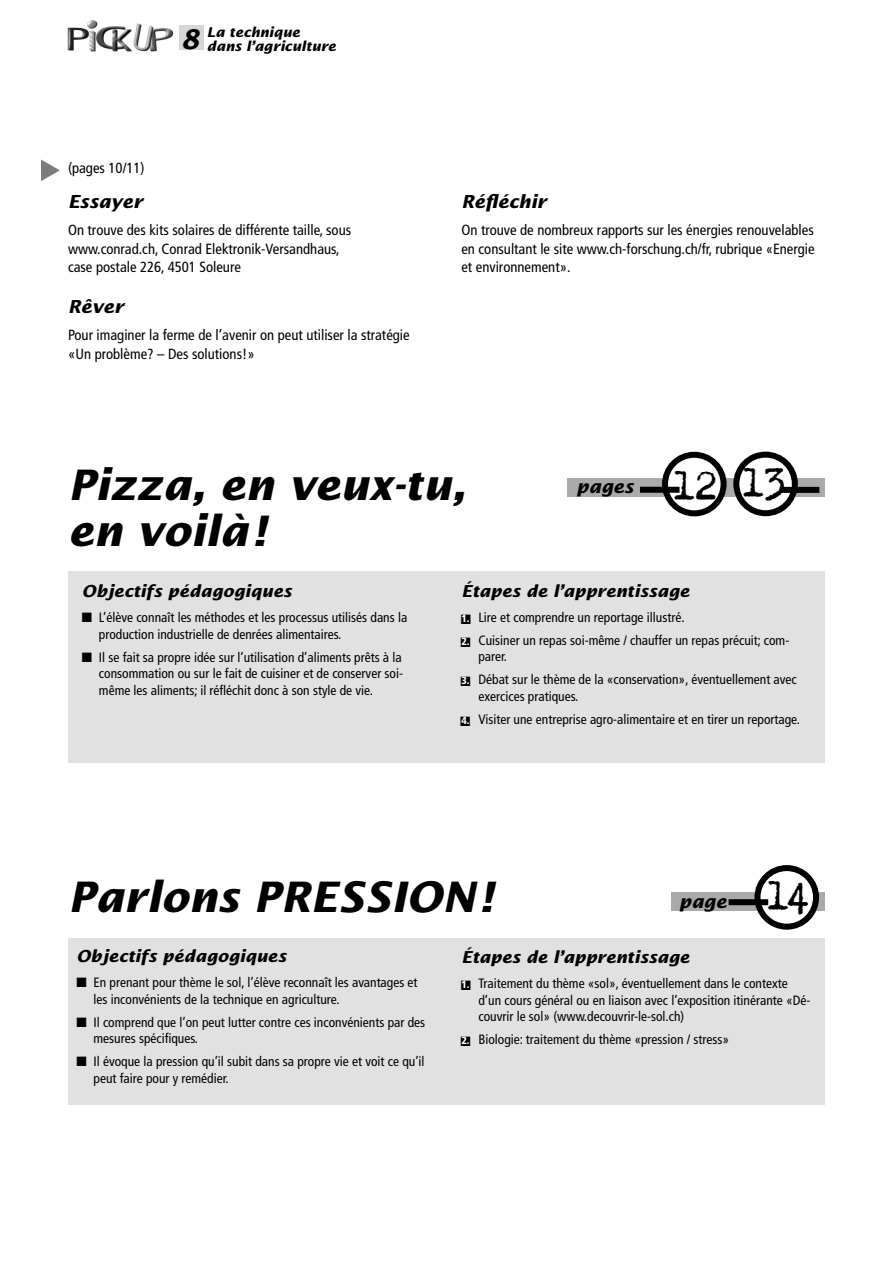
<style>
.page{position:relative;width:893px;height:1263px;background:#fff}
.page>*{position:absolute;margin:0;border:0;box-sizing:border-box;transform-origin:0 0}
.t1{font:48px "Trixie";color:#000}
.t2{font:italic 700 42px "Lucida Sans";color:#000}
.t3{font:italic 700 18px "Lucida Sans";color:#000}
.t4{font:italic 700 16.5px "Lucida Sans";color:#000}
.t5{font:condensed 14.7px/18.8px "Frutiger";color:#000}
.t6{font:condensed 13.5px/16.5px "Frutiger";color:#000}
.t7{font:italic 700 13.5px/14px "Lucida Sans";color:#000}
.s1{font-size:27px}
.s2{font-weight:900;font-size:10.5px;color:#fff}
</style>
<div class="page">
<img style="left:67px;top:20px;width:107px;height:32px">
<div style="left:179px;top:26px;width:24px;height:24px;background:#d6d6d6"></div>
<div style="left:68px;top:938px;width:757px;height:167px;background:#e1e1e1"></div>
<div style="left:672px;top:892px;width:153px;height:19px;background:#aaa"></div>
<div style="left:757px;top:868px;width:59px;height:59px;background:#fff;border-radius:50%"></div>
<div style="left:754px;top:865px;width:65px;height:65px;border:6px solid #000;border-radius:50%"></div>
<div style="left:729px;top:899px;width:39px;height:6px;background:#000"></div>
<div style="left:568px;top:478px;width:257px;height:18px;background:#aaa"></div>
<div style="left:736px;top:455px;width:59px;height:58px;background:#fff;border-radius:50%"></div>
<div style="left:733px;top:452px;width:65px;height:64px;border:6px solid #000;border-radius:50%"></div>
<div style="left:780px;top:487px;width:39px;height:6px;background:#000"></div>
<div style="left:665px;top:455px;width:59px;height:58px;background:#fff;border-radius:50%"></div>
<div style="left:662px;top:452px;width:65px;height:64px;border:6px solid #000;border-radius:50%"></div>
<div style="left:640px;top:487px;width:39px;height:6px;background:#000"></div>
<div style="left:68px;top:571px;width:757px;height:191px;background:#e1e1e1"></div>
<svg style="left:41px;top:159px;width:19px;height:22px"></svg>
<p class="t7" style="left:207px;top:25px;width:131px;text-indent:-27px"><span class="s1">8</span> La technique dans l’agriculture</p>
<p class="t5" style="left:68px;top:159px;width:78px">(pages 10/11)</p>
<p class="t3" style="left:68px;top:190px;width:76px">Essayer</p>
<p class="t5" style="left:68px;top:221px;width:285px">On trouve des kits solaires de différente taille, sous www.conrad.ch, Conrad Elektronik-Versandhaus, case postale 226, 4501 Soleure</p>
<p class="t3" style="left:68px;top:296px;width:57px">Rêver</p>
<p class="t5" style="left:68px;top:326px;width:343px">Pour imaginer la ferme de l’avenir on peut utiliser la stratégie «Un problème? – Des solutions!»</p>
<p class="t3" style="left:461px;top:190px;width:87px">Réfléchir</p>
<p class="t5" style="left:461px;top:221px;width:355px;text-align:justify">On trouve de nombreux rapports sur les énergies renouvelables en consultant le site www.ch-forschung.ch/fr, rubrique «Energie et environnement».</p>
<p class="t2" style="left:68px;top:459px;width:399px">Pizza, en veux-tu,</p>
<p class="t2" style="left:68px;top:506px;width:200px">en voilà!</p>
<p class="t3" style="left:576px;top:476px;width:59px">pages</p>
<p class="t1" style="left:670px;top:451px;width:120px">12 13</p>
<p class="t4" style="left:82px;top:581px;width:211px">Objectifs pédagogiques</p>
<p class="t6" style="left:99px;top:610px;width:310px">L’élève connaît les méthodes et les processus utilisés dans la production industrielle de denrées alimentaires.</p>
<p class="t6" style="left:99px;top:649px;width:306px;text-align:justify">Il se fait sa propre idée sur l’utilisation d’aliments prêts à la consommation ou sur le fait de cuisiner et de conserver soi&shy;même les aliments; il réfléchit donc à son style de vie.</p>
<p class="t4" style="left:461px;top:581px;width:230px">Étapes de l’apprentissage</p>
<p class="t6" style="left:461px;top:609px;width:225px"><span class="s2">1.</span> Lire et comprendre un reportage illustré.</p>
<p class="t6" style="left:478px;top:632px;width:312px;text-indent:-17px"><span class="s2">2.</span> Cuisiner un repas soi-même / chauffer un repas précuit; com&shy;parer.</p>
<p class="t6" style="left:478px;top:671px;width:320px;text-indent:-17px"><span class="s2">3.</span> Débat sur le thème de la «conservation», éventuellement avec exercices pratiques.</p>
<p class="t6" style="left:461px;top:711px;width:340px"><span class="s2">4.</span> Visiter une entreprise agro-alimentaire et en tirer un reportage.</p>
<p class="t2" style="left:68px;top:871px;width:427px">Parlons PRESSION!</p>
<p class="t3" style="left:679px;top:891px;width:49px">page</p>
<p class="t1" style="left:763px;top:864px;width:49px">14</p>
<p class="t4" style="left:76px;top:946px;width:211px">Objectifs pédagogiques</p>
<p class="t6" style="left:94px;top:974px;width:326px">En prenant pour thème le sol, l’élève reconnaît les avantages et les inconvénients de la technique en agriculture.</p>
<p class="t6" style="left:94px;top:1014px;width:333px">Il comprend que l’on peut lutter contre ces inconvénients par des mesures spécifiques.</p>
<p class="t6" style="left:94px;top:1053px;width:333px">Il évoque la pression qu’il subit dans sa propre vie et voit ce qu’il peut faire pour y remédier.</p>
<p class="t4" style="left:461px;top:947px;width:230px">Étapes de l’apprentissage</p>
<p class="t6" style="left:478px;top:975px;width:334px;text-indent:-17px"><span class="s2">1.</span> Traitement du thème «sol», éventuellement dans le contexte d’un cours général ou en liaison avec l’exposition itinérante «Dé&shy;couvrir le sol» (www.decouvrir-le-sol.ch)</p>
<p class="t6" style="left:461px;top:1031px;width:269px"><span class="s2">2.</span> Biologie: traitement du thème «pression / stress»</p>
</div>
